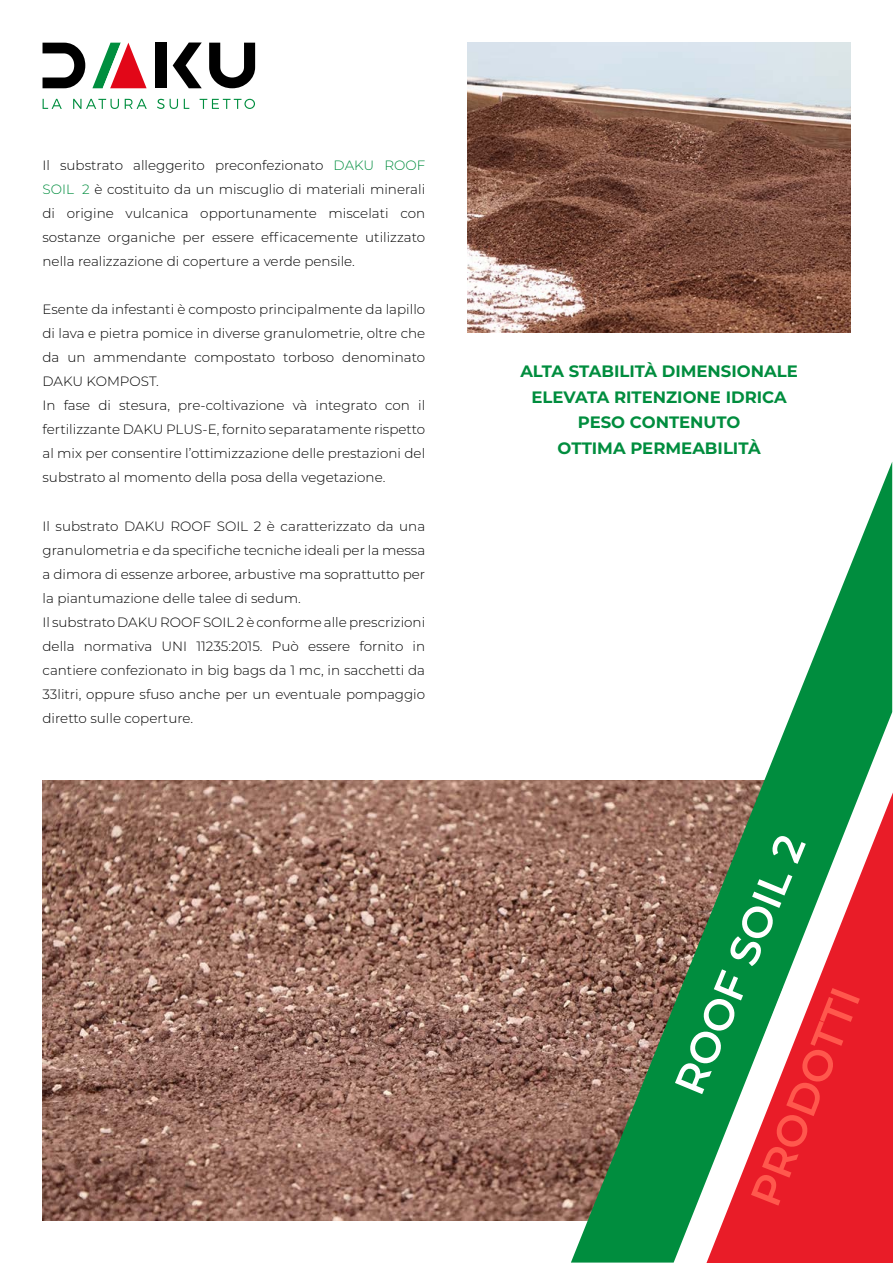
<style>
.page{position:relative;width:893px;height:1263px;background:#fff}
.page>*{position:absolute;margin:0;border:0;box-sizing:border-box;transform-origin:0 0}
.t1{font:600 42px "Montserrat";color:#fff}
.t2{font:600 42px "Montserrat";color:#ff584d}
.t3{font:700 16.5px/25.5px "Montserrat";color:#008d3e;text-align:center}
.t4{font:300 13.5px/24px "Montserrat";color:#000}
.s1{color:#008d3e}
.s2{color:#fff}
</style>
<div class="page">
<img style="left:43px;top:780px;width:528px;height:440px">
<svg style="left:43px;top:99px;width:19px;height:10px"></svg>
<svg style="left:73px;top:99px;width:46px;height:10px"></svg>
<svg style="left:125px;top:99px;width:22px;height:10px"></svg>
<svg style="left:157px;top:99px;width:21px;height:10px"></svg>
<svg style="left:184px;top:99px;width:5px;height:10px"></svg>
<svg style="left:200px;top:99px;width:55px;height:10px"></svg>
<svg style="left:43px;top:43px;width:42px;height:45px"></svg>
<svg style="left:209px;top:43px;width:46px;height:45px"></svg>
<div style="left:155px;top:43px;width:11px;height:45px;background:#000"></div>
<svg style="left:92px;top:43px;width:55px;height:45px"></svg>
<svg style="left:173px;top:43px;width:29px;height:45px"></svg>
<svg style="left:571px;top:462px;width:321px;height:800px"></svg>
<img style="left:468px;top:43px;width:382px;height:290px">
<p class="t4" style="left:43px;top:153px;width:384px;text-align:justify">Il substrato alleggerito preconfezionato <span class="s1">DAKU ROOF SOIL</span><span class="s2">_</span><span class="s1">2</span> è costituito da un miscuglio di materiali minerali di origine vulcanica opportunamente miscelati con sostanze organiche per essere efficacemente utilizzato nella realizzazione di coperture a verde pensile.</p>
<p class="t4" style="left:43px;top:297px;width:384px">Esente da infestanti è composto principalmente da lapillo di lava e pietra pomice in diverse granulometrie, oltre che da un ammendante compostato torboso denominato DAKU KOMPOST.<br>In fase di stesura, pre-coltivazione và integrato con il fertilizzante DAKU PLUS-E, fornito separatamente rispetto al mix per consentire l’ottimizzazione delle prestazioni del substrato al momento della posa della vegetazione.</p>
<p class="t4" style="left:43px;top:513px;width:384px">Il substrato DAKU ROOF SOIL 2 è caratterizzato da una granulometria e da specifiche tecniche ideali per la messa a dimora di essenze arboree, arbustive ma soprattutto per la piantumazione delle talee di sedum.<br>Il substrato DAKU ROOF SOIL 2 è conforme alle prescrizioni della normativa UNI 11235:2015. Può essere fornito in cantiere confezionato in big bags da 1 mc, in sacchetti da 33litri, oppure sfuso anche per un eventuale pompaggio diretto sulle coperture.</p>
<p class="t3" style="left:520px;top:358px;width:279px">ALTA STABILITÀ DIMENSIONALE<br>ELEVATA RITENZIONE IDRICA<br>PESO CONTENUTO<br>OTTIMA PERMEABILITÀ</p>
<h1 class="t1" style="left:660px;top:1081px;width:278px;rotate:-68deg">ROOF SOIL 2</h1>
<h1 class="t2" style="left:736px;top:1193px;width:232px;rotate:-69deg">PRODOTTI</h1>
</div>
